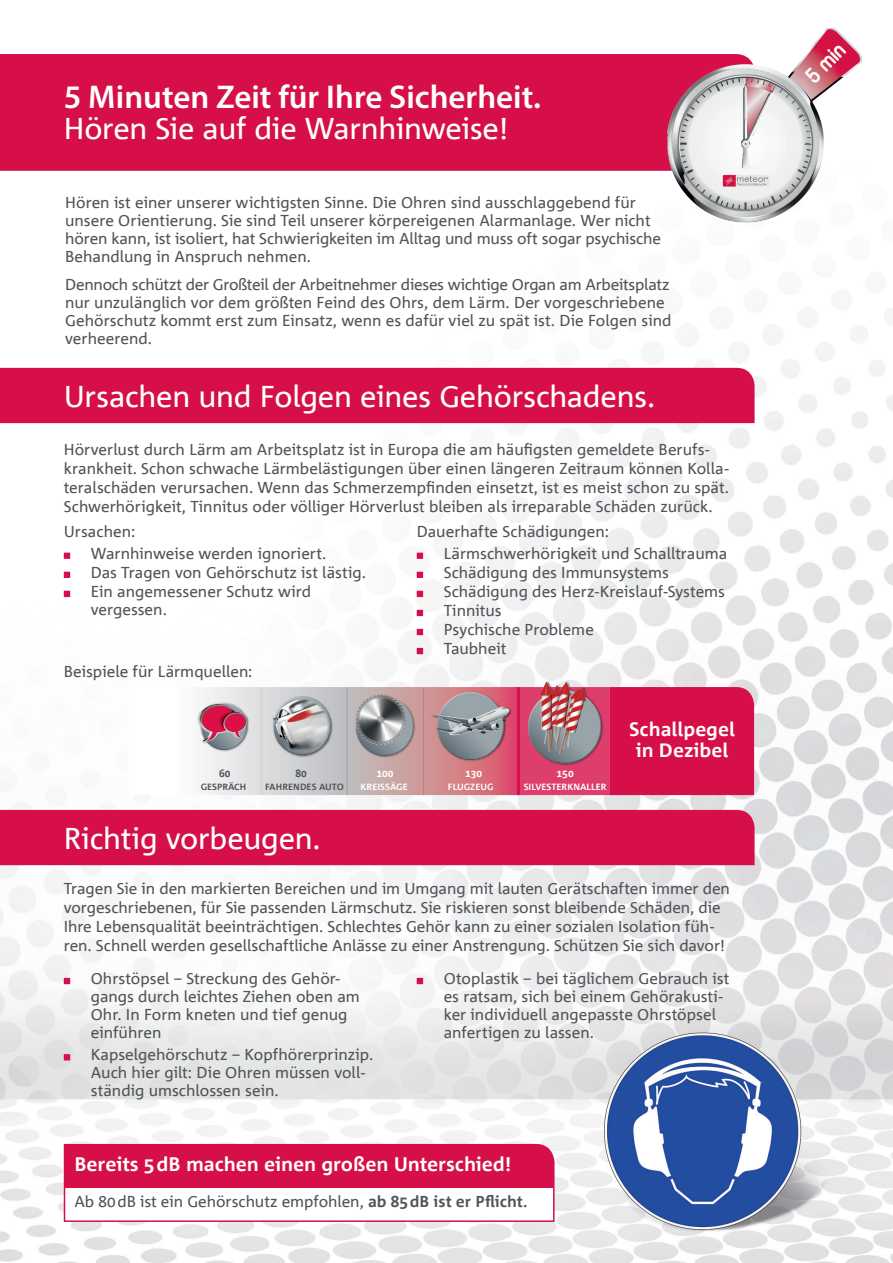
<style>
.page{position:relative;width:893px;height:1263px;background:#fff}
.page>*{position:absolute;margin:0;border:0;box-sizing:border-box;transform-origin:0 0}
.t1{font:600 33px "Myriad Pro";color:#fff}
.t2{font:30px "Corpid Office";letter-spacing:-.01em;color:#fff}
.t3{font:700 19.5px "Corpid Office";letter-spacing:-.005em;color:#fff}
.t4{font:700 19.2px/21.1px "Corpid Office";color:#fff;text-align:center}
.t5{font:15.75px/18px "Corpid Office";color:#50555a}
.t6{font:700 10.5px "Corpid Office";color:#fff}
.t7{font:700 10.5px "Corpid Office";color:#50555a}
.t8{font:700 9px "Corpid Office";color:#fff}
.t9{font:700 9px "Corpid Office";color:#50555a}
.s1{font-weight:700}
</style>
<div class="page">
<img style="left:0;top:297px;width:893px;height:966px">
<div style="left:0;top:54px;width:665px;height:117px;background:#d60f48"></div>
<svg style="left:64px;top:553px;width:6px;height:6px"></svg>
<svg style="left:64px;top:572px;width:6px;height:6px"></svg>
<svg style="left:64px;top:591px;width:6px;height:6px"></svg>
<div style="left:0;top:368px;width:755px;height:55px;background:#d60f48"></div>
<svg style="left:417px;top:553px;width:6px;height:6px"></svg>
<svg style="left:417px;top:572px;width:6px;height:6px"></svg>
<svg style="left:417px;top:591px;width:6px;height:6px"></svg>
<svg style="left:417px;top:610px;width:6px;height:6px"></svg>
<svg style="left:417px;top:629px;width:6px;height:6px"></svg>
<svg style="left:417px;top:648px;width:6px;height:6px"></svg>
<svg style="left:417px;top:978px;width:6px;height:6px"></svg>
<svg style="left:64px;top:978px;width:6px;height:6px"></svg>
<svg style="left:64px;top:1054px;width:6px;height:6px"></svg>
<div style="left:0;top:810px;width:755px;height:55px;background:#d60f48"></div>
<img style="left:665px;top:28px;width:197px;height:195px">
<svg style="left:128px;top:687px;width:626px;height:108px"></svg>
<div style="left:186px;top:687px;width:74px;height:108px;background:linear-gradient(to right,#fbfbfb,#dedfe1)"></div>
<div style="left:263px;top:687px;width:83px;height:108px;background:linear-gradient(to right,#dddedf,#bdbec1)"></div>
<div style="left:348px;top:687px;width:74px;height:108px;background:linear-gradient(to right,#bfbebe,#ce9a97)"></div>
<div style="left:424px;top:687px;width:93px;height:108px;background:linear-gradient(to right,#ce9e95,#de4c6a)"></div>
<div style="left:520px;top:687px;width:90px;height:108px;background:#de3e6b"></div>
<img style="left:197px;top:699px;width:54px;height:54px">
<img style="left:268px;top:692px;width:68px;height:68px">
<img style="left:351px;top:692px;width:68px;height:68px">
<img style="left:522px;top:675px;width:86px;height:91px">
<div style="left:431px;top:691px;width:81px;height:71px;background:#231f20;opacity:.75"></div>
<img style="left:431px;top:687px;width:79px;height:78px">
<svg style="left:63px;top:1143px;width:492px;height:80px"></svg>
<h1 class="t1" style="left:64px;top:76px;width:479px">5 Minuten Zeit für Ihre Sicherheit.</h1>
<h2 class="t2" style="left:64px;top:112px;width:447px">Hören Sie auf die Warnhinweise!</h2>
<p class="t5" style="left:65px;top:194px;width:597px">Hören ist einer unserer wichtigsten Sinne. Die Ohren sind ausschlaggebend für unsere Orientierung. Sie sind Teil unserer körpereigenen Alarmanlage. Wer nicht hören kann, ist isoliert, hat Schwierigkeiten im Alltag und muss oft sogar psychische Behandlung in Anspruch nehmen.</p>
<p class="t5" style="left:65px;top:276px;width:608px">Dennoch schützt der Großteil der Arbeitnehmer dieses wichtige Organ am Arbeitsplatz nur unzulänglich vor dem größten Feind des Ohrs, dem Lärm. Der vorgeschriebene Gehörschutz kommt erst zum Einsatz, wenn es dafür viel zu spät ist. Die Folgen sind verheerend.</p>
<h2 class="t2" style="left:64px;top:380px;width:593px">Ursachen und Folgen eines Gehörschadens.</h2>
<p class="t5" style="left:64px;top:440px;width:667px;line-height:18.9px">Hörverlust durch Lärm am Arbeitsplatz ist in Europa die am häufigsten gemeldete Berufs&shy;krankheit. Schon schwache Lärmbelästigungen über einen längeren Zeitraum können Kolla&shy;teralschäden verursachen. Wenn das Schmerzempfinden einsetzt, ist es meist schon zu spät.<br>Schwerhörigkeit, Tinnitus oder völliger Hörverlust bleiben als irreparable Schäden zurück.</p>
<p class="t5" style="left:91px;top:520px;width:237px;line-height:22.2px;text-indent:-27px">Ursachen:<br>Warnhinweise werden ignoriert.</p>
<p class="t5" style="left:91px;top:564px;width:277px;line-height:18.6px">Das Tragen von Gehörschutz ist lästig.<br>Ein angemessener Schutz wird vergessen.</p>
<p class="t5" style="left:64px;top:663px;width:190px">Beispiele für Lärmquellen:</p>
<p class="t5" style="left:444px;top:520px;width:285px;line-height:22.2px;text-indent:-27px">Dauerhafte Schädigungen:<br>Lärmschwerhörigkeit und Schalltrauma</p>
<p class="t5" style="left:444px;top:563px;width:283px;line-height:19px">Schädigung des Immunsystems<br>Schädigung des Herz-Kreislauf-Systems<br>Tinnitus<br>Psychische Probleme<br>Taubheit</p>
<p class="t4" style="left:629px;top:719px;width:107px">Schallpegel in Dezibel</p>
<p class="t7" style="left:219px;top:768px;width:13px">60</p>
<p class="t7" style="left:296px;top:768px;width:13px">80</p>
<p class="t6" style="left:377px;top:768px;width:19px">100</p>
<p class="t6" style="left:465px;top:768px;width:19px">130</p>
<p class="t6" style="left:557px;top:768px;width:19px">150</p>
<p class="t9" style="left:201px;top:782px;width:47px">GESPRÄCH</p>
<p class="t9" style="left:265px;top:782px;width:80px">FAHRENDES AUTO</p>
<p class="t8" style="left:361px;top:782px;width:49px">KREISSÄGE</p>
<p class="t8" style="left:448px;top:782px;width:47px">FLUGZEUG</p>
<p class="t8" style="left:524px;top:782px;width:84px">SILVESTERKNALLER</p>
<h2 class="t2" style="left:64px;top:822px;width:258px">Richtig vorbeugen.</h2>
<p class="t5" style="left:64px;top:880px;width:668px;line-height:18.9px">Tragen Sie in den markierten Bereichen und im Umgang mit lauten Gerätschaften immer den vorgeschriebenen, für Sie passenden Lärmschutz. Sie riskieren sonst bleibende Schäden, die Ihre Lebensqualität beeinträchtigen. Schlechtes Gehör kann zu einer sozialen Isolation füh&shy;ren. Schnell werden gesellschaftliche Anlässe zu einer Anstrengung. Schützen Sie sich davor!</p>
<p class="t5" style="left:91px;top:970px;width:271px">Ohrstöpsel – Streckung des Gehör&shy;gangs durch leichtes Ziehen oben am<br>Ohr. In Form kneten und tief genug einführen</p>
<p class="t5" style="left:91px;top:1046px;width:284px">Kapselgehörschutz – Kopfhörerprinzip.<br>Auch hier gilt: Die Ohren müssen voll&shy;ständig umschlossen sein.</p>
<p class="t5" style="left:444px;top:970px;width:287px">Otoplastik – bei täglichem Gebrauch ist es ratsam, sich bei einem Gehörakusti&shy;ker individuell angepasste Ohrstöpsel anfertigen zu lassen.</p>
<p class="t3" style="left:74px;top:1153px;width:440px">Bereits 5dB machen einen großen Unterschied!</p>
<p class="t5" style="left:74px;top:1193px;width:455px">Ab 80dB ist ein Gehörschutz empfohlen, <span class="s1">ab 85dB ist er Pflicht.</span></p>
</div>
